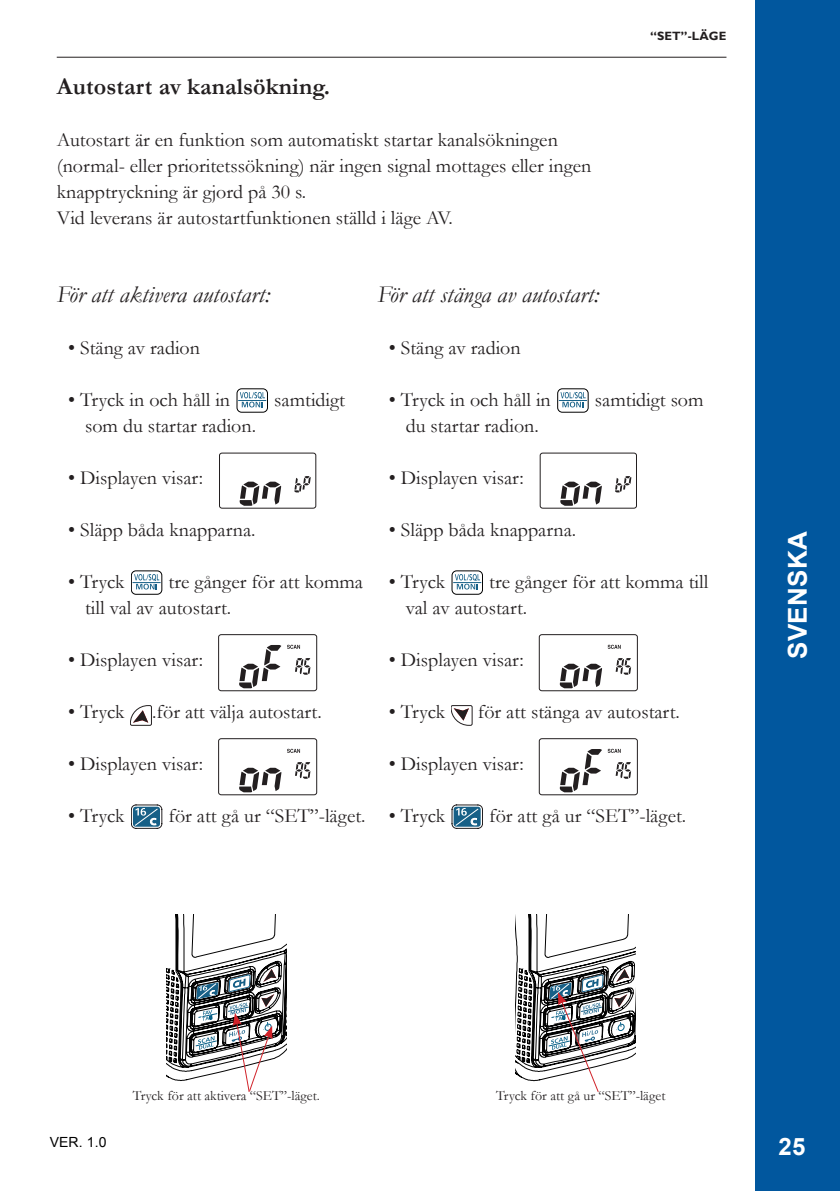
<style>
.page{position:relative;width:840px;height:1191px;background:#fff}
.page>*{position:absolute;margin:0;border:0;box-sizing:border-box;transform-origin:0 0}
.t1{font:700 26px "Arial";letter-spacing:.01em;color:#fff}
.Brödtext{font:italic 24px "Garamond";letter-spacing:.005em;color:#231f20}
.Ingress{font:700 24px "Garamond";letter-spacing:.005em;color:#231f20}
.t2{font:700 24px "Arial";color:#fff}
.Brödtext-2{font:20px/26px "Garamond";color:#231f20}
.Bildtext_bröd{font:14px "Garamond";color:#231f20}
.t3{font:14px "Arial";color:#000}
.t4{font:700 12px "Gill Sans";letter-spacing:.01em;color:#231f20}
</style>
<div class="page">
<div style="left:754px;top:0;width:85px;height:1191px;background:#01579e"></div>
<hr style="left:57px;top:57px;width:669px;height:1px;background:#231f20">
<svg style="left:237px;top:388px;width:30px;height:24px"></svg>
<div style="left:219px;top:453px;width:97px;height:55px;border:1px solid #231f20;border-radius:3px"></div>
<svg style="left:294px;top:476px;width:16px;height:16px"></svg>
<svg style="left:239px;top:481px;width:42px;height:25px"></svg>
<svg style="left:131px;top:570px;width:31px;height:24px"></svg>
<svg style="left:295px;top:658px;width:15px;height:16px"></svg>
<svg style="left:239px;top:645px;width:42px;height:43px"></svg>
<svg style="left:287px;top:645px;width:13px;height:4px"></svg>
<div style="left:218px;top:634px;width:99px;height:57px;border:1px solid #231f20;border-radius:3px"></div>
<svg style="left:130px;top:705px;width:21px;height:20px"></svg>
<svg style="left:295px;top:762px;width:15px;height:16px"></svg>
<svg style="left:239px;top:767px;width:42px;height:25px"></svg>
<svg style="left:287px;top:749px;width:13px;height:4px"></svg>
<div style="left:218px;top:738px;width:99px;height:57px;border:1px solid #231f20;border-radius:3px"></div>
<svg style="left:131px;top:804px;width:31px;height:24px"></svg>
<svg style="left:557px;top:388px;width:31px;height:24px"></svg>
<div style="left:539px;top:453px;width:97px;height:55px;border:1px solid #231f20;border-radius:3px"></div>
<svg style="left:615px;top:476px;width:16px;height:16px"></svg>
<svg style="left:560px;top:481px;width:41px;height:25px"></svg>
<svg style="left:451px;top:570px;width:31px;height:24px"></svg>
<svg style="left:615px;top:658px;width:15px;height:16px"></svg>
<svg style="left:559px;top:663px;width:42px;height:25px"></svg>
<svg style="left:607px;top:645px;width:13px;height:4px"></svg>
<div style="left:538px;top:634px;width:99px;height:57px;border:1px solid #231f20;border-radius:3px"></div>
<svg style="left:451px;top:705px;width:21px;height:20px"></svg>
<svg style="left:615px;top:762px;width:15px;height:16px"></svg>
<svg style="left:559px;top:749px;width:42px;height:43px"></svg>
<svg style="left:607px;top:749px;width:13px;height:4px"></svg>
<div style="left:538px;top:738px;width:99px;height:57px;border:1px solid #231f20;border-radius:3px"></div>
<svg style="left:451px;top:804px;width:31px;height:24px"></svg>
<svg style="left:166px;top:914px;width:120px;height:178px"></svg>
<svg style="left:515px;top:914px;width:120px;height:178px"></svg>
<p class="Ingress" style="left:57px;top:70px;width:275px">Autostart av kanalsökning.</p>
<p class="Brödtext-2" style="left:57px;top:126px;width:536px">Autostart är en funktion som automatiskt startar kanalsökningen (normal- eller prioritetssökning) när ingen signal mottages eller ingen knapptryckning är gjord på 30 s.<br>Vid leverans är autostartfunktionen ställd i läge AV.</p>
<p class="t4" style="left:649px;top:29px;width:78px">“SET”-LÄGE</p>
<p class="Brödtext" style="left:57px;top:278px;width:215px">För att aktivera autostart:</p>
<p class="Brödtext-2" style="left:68px;top:334px;width:133px">• Stäng av radion</p>
<p class="Brödtext-2" style="left:68px;top:386px;width:163px">• Tryck in och håll in</p>
<p class="Brödtext-2" style="left:274px;top:386px;width:72px">samtidigt</p>
<p class="Brödtext-2" style="left:85px;top:412px;width:172px">som du startar radion.</p>
<p class="Brödtext-2" style="left:68px;top:464px;width:136px">• Displayen visar:</p>
<p class="Brödtext-2" style="left:68px;top:516px;width:189px">• Släpp båda knapparna.</p>
<p class="Brödtext-2" style="left:68px;top:568px;width:58px">• Tryck</p>
<p class="Brödtext-2" style="left:85px;top:568px;width:279px;text-indent:83px">tre gånger för att komma till val av autostart.</p>
<p class="Brödtext-2" style="left:68px;top:646px;width:136px">• Displayen visar:</p>
<p class="Brödtext-2" style="left:68px;top:698px;width:58px">• Tryck</p>
<p class="Brödtext-2" style="left:152px;top:698px;width:171px">.för att välja autostart.</p>
<p class="Brödtext-2" style="left:68px;top:750px;width:136px">• Displayen visar:</p>
<p class="Brödtext-2" style="left:68px;top:802px;width:58px">• Tryck</p>
<p class="Brödtext-2" style="left:168px;top:802px;width:198px">för att gå ur “SET”-läget.</p>
<p class="Brödtext" style="left:377px;top:278px;width:223px">För att stänga av autostart:</p>
<p class="Brödtext-2" style="left:388px;top:334px;width:133px">• Stäng av radion</p>
<p class="Brödtext-2" style="left:388px;top:386px;width:163px">• Tryck in och håll in</p>
<p class="Brödtext-2" style="left:594px;top:386px;width:110px">samtidigt som</p>
<p class="Brödtext-2" style="left:405px;top:412px;width:134px">du startar radion.</p>
<p class="Brödtext-2" style="left:388px;top:464px;width:136px">• Displayen visar:</p>
<p class="Brödtext-2" style="left:388px;top:516px;width:189px">• Släpp båda knapparna.</p>
<p class="Brödtext-2" style="left:388px;top:568px;width:58px">• Tryck</p>
<p class="Brödtext-2" style="left:405px;top:568px;width:304px;text-indent:83px">tre gånger för att komma till val av autostart.</p>
<p class="Brödtext-2" style="left:388px;top:646px;width:136px">• Displayen visar:</p>
<p class="Brödtext-2" style="left:388px;top:698px;width:58px">• Tryck</p>
<p class="Brödtext-2" style="left:477px;top:698px;width:203px">för att stänga av autostart.</p>
<p class="Brödtext-2" style="left:388px;top:750px;width:136px">• Displayen visar:</p>
<p class="Brödtext-2" style="left:388px;top:802px;width:58px">• Tryck</p>
<p class="Brödtext-2" style="left:489px;top:802px;width:198px">för att gå ur “SET”-läget.</p>
<h1 class="t1" style="left:780px;top:659px;width:129px;rotate:-90deg">SVENSKA</h1>
<p class="Bildtext_bröd" style="left:133px;top:1086px;width:188px">Tryck för att aktivera “SET”-läget.</p>
<p class="Bildtext_bröd" style="left:496px;top:1086px;width:171px">Tryck för att gå ur “SET”-läget</p>
<p class="t3" style="left:50px;top:1133px;width:59px">VER. 1.0</p>
<p class="t2" style="left:721px;top:1130px;width:85px">25 25</p>
</div>
